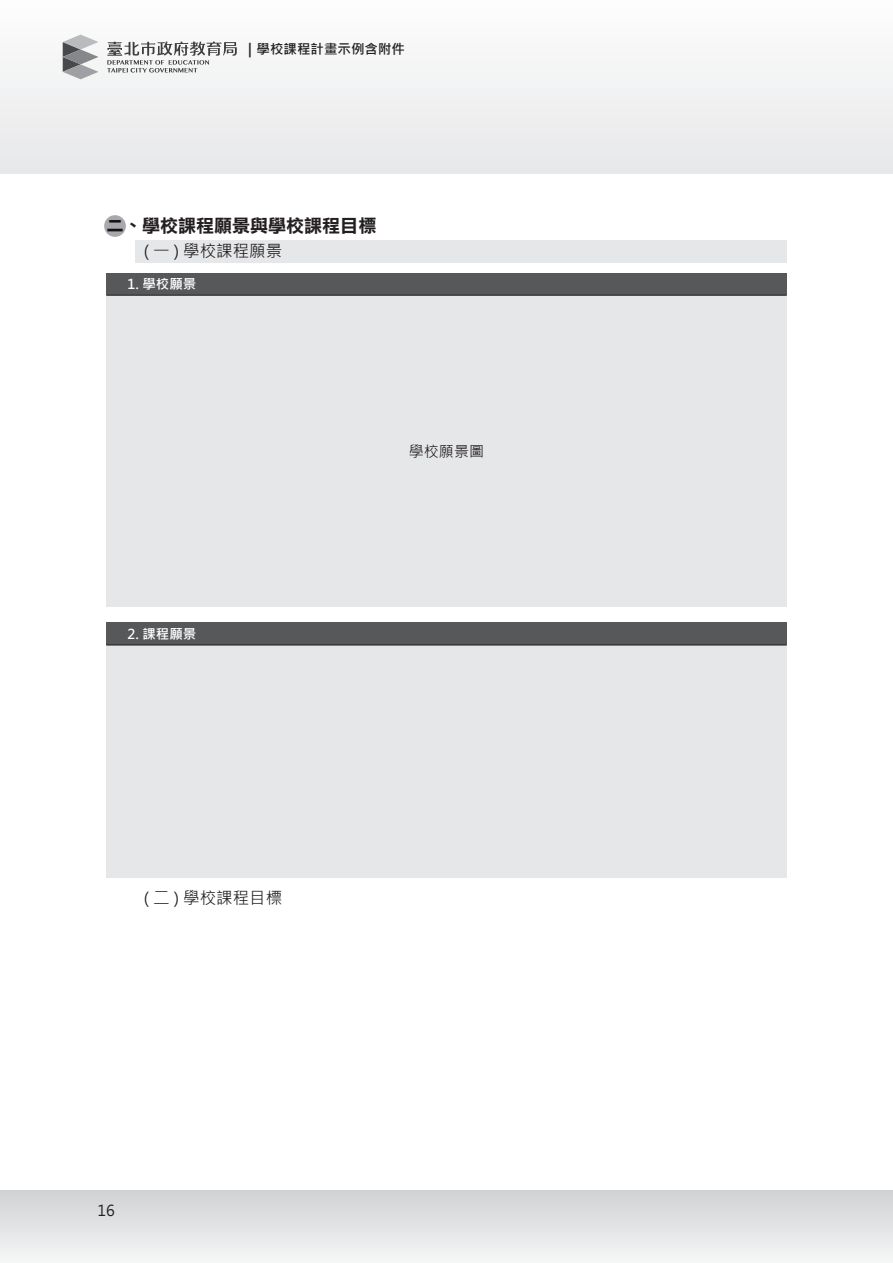
<style>
.page{position:relative;width:893px;height:1263px;background:#fff}
.page>*{position:absolute;margin:0;border:0;box-sizing:border-box;transform-origin:0 0}
.t1{font:18px "DF Li Hei Bd HK BF";color:#231f20}
.t2{font:16.5px "Microsoft Jheng Hei";color:#231f20}
.t3{font:15px "Microsoft Jheng Hei";color:#231f20}
.t4{font:700 13.5px "Microsoft Jheng Hei";color:#231f20}
.t5{font:700 13.5px "Microsoft Jheng Hei";color:#fff}
</style>
<div class="page">
<div style="left:0;top:0;width:893px;height:174px;background:#f1f2f3"></div>
<div style="left:0;top:1191px;width:893px;height:72px;background:linear-gradient(to bottom,#d0d2d4,#f5f6f7)"></div>
<svg style="left:892px;top:1191px;width:1px;height:72px"></svg>
<svg style="left:63px;top:35px;width:35px;height:44px"></svg>
<svg style="left:107px;top:41px;width:130px;height:32px"></svg>
<div style="left:106px;top:273px;width:681px;height:22px;background:#57585a"></div>
<div style="left:106px;top:295px;width:681px;height:312px;background:#e6e7e9"></div>
<hr style="left:106px;top:295px;width:681px;height:1px;background:#231f20">
<div style="left:106px;top:623px;width:681px;height:22px;background:#57585a"></div>
<div style="left:106px;top:645px;width:681px;height:232px;background:#e6e7e9"></div>
<hr style="left:106px;top:644px;width:681px;height:1px;background:#231f20">
<div style="left:104px;top:215px;width:22px;height:22px;background:#a8a9ad;border-radius:50%"></div>
<div style="left:135px;top:240px;width:652px;height:22px;background:#e6e7e9"></div>
<p class="t4" style="left:243px;top:40px;width:163px">｜學校課程計畫示例含附件</p>
<p class="t1" style="left:106px;top:217px;width:271px">二、學校課程願景與學校課程目標</p>
<p class="t2" style="left:144px;top:241px;width:140px">( 一 ) 學校課程願景</p>
<p class="t5" style="left:128px;top:276px;width:70px">1. 學校願景</p>
<p class="t5" style="left:128px;top:626px;width:70px">2. 課程願景</p>
<p class="t2" style="left:144px;top:887px;width:140px">( 二 ) 學校課程目標</p>
<p class="t3" style="left:98px;top:1201px;width:19px">16</p>
<p class="t3" style="left:409px;top:442px;width:76px">學校願景圖</p>
</div>
